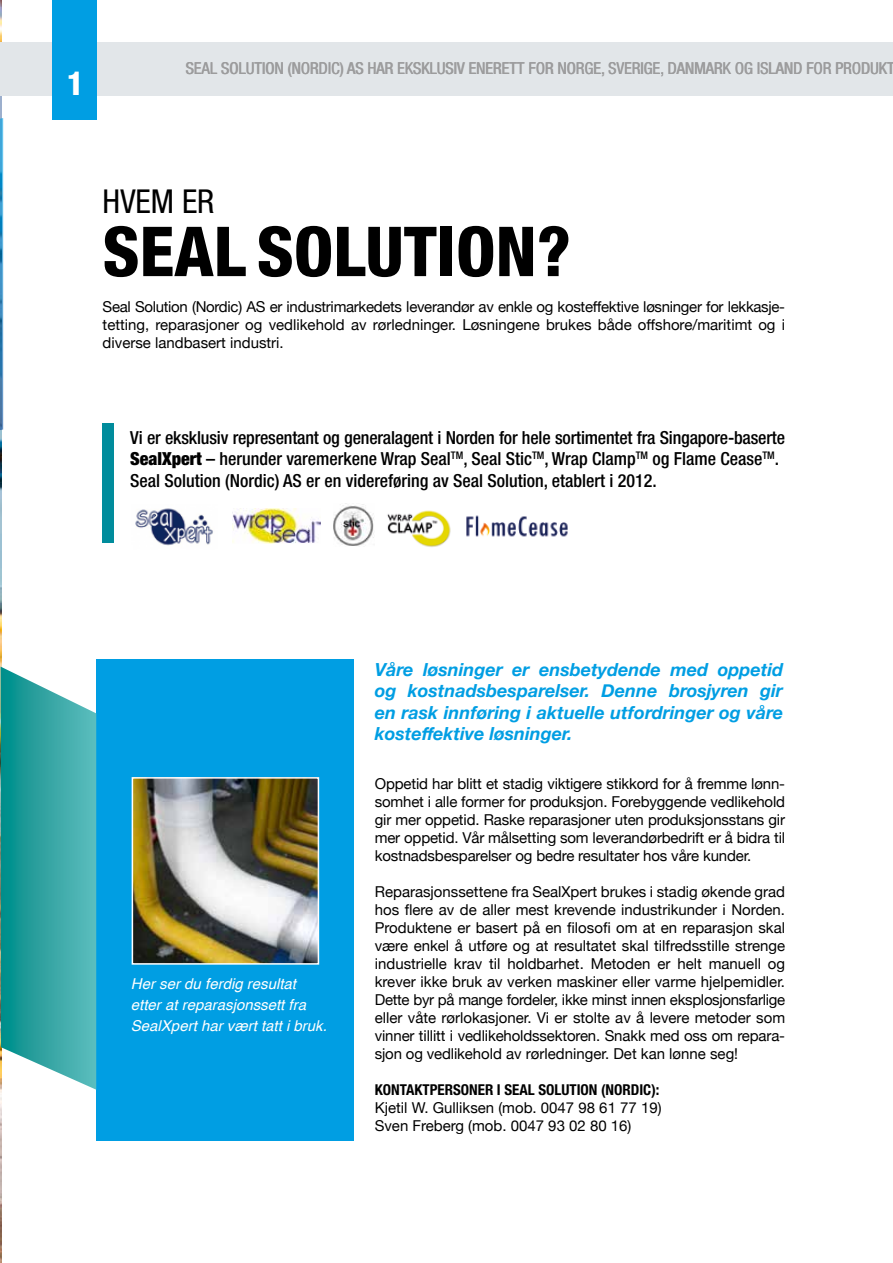
<style>
.page{position:relative;width:893px;height:1263px;background:#fff}
.page>*{position:absolute;margin:0;border:0;box-sizing:border-box;transform-origin:0 0}
.t1{font:800 condensed 69px "Helvetica Neue";color:#000}
.t2{font:condensed 33px "Helvetica Neue";color:#000}
.t3{font:800 condensed 33px "Helvetica Neue";color:#fff}
.t4{font:500 condensed 18px/21.6px "Helvetica Neue";color:#000}
.t5{font:italic 700 18px/21.6px "Helvetica Neue";color:#009ee3;text-align:justify}
.t6{font:condensed 16.5px "Helvetica Neue";color:#9c9c9d}
.t7{font:15px/18px "Helvetica Neue";color:#000;text-align:justify}
.t8{font:italic 15px/21px "Helvetica";color:#fff}
.t9{font:700 condensed 15px "Helvetica Neue";color:#000}
.s1{font-weight:900}
</style>
<div class="page">
<img style="left:0;top:0;width:1px;height:1263px">
<svg style="left:0;top:118px;width:3px;height:399px"></svg>
<hr style="left:0;top:43px;width:1px;height:53px;background:#e2e6e9">
<div style="left:1px;top:43px;width:892px;height:53px;background:#e2e6e9"></div>
<div style="left:53px;top:0;width:44px;height:119px;background:#009ee3"></div>
<div style="left:96px;top:659px;width:257px;height:482px;background:#009ee3"></div>
<svg style="left:1px;top:666px;width:95px;height:424px;background:#45adab"></svg>
<div style="left:102px;top:424px;width:11px;height:119px;background:#008c9c"></div>
<img style="left:333px;top:504px;width:41px;height:42px">
<img style="left:135px;top:508px;width:78px;height:38px">
<img style="left:233px;top:508px;width:88px;height:35px">
<img style="left:387px;top:510px;width:64px;height:37px">
<img style="left:466px;top:515px;width:102px;height:22px">
<img style="left:135px;top:780px;width:181px;height:182px">
<div style="left:132px;top:777px;width:187px;height:188px;border:2px solid #fff"></div>
<h2 class="t3" style="left:67px;top:63px;width:19px">1</h2>
<p class="t6" style="left:186px;top:58px;width:710px">SEAL SOLUTION (NORDIC) AS HAR EKSKLUSIV ENERETT FOR NORGE, SVERIGE, DANMARK OG ISLAND FOR PRODUKT</p>
<h2 class="t2" style="left:103px;top:182px;width:113px">HVEM ER</h2>
<h1 class="t1" style="left:103px;top:209px;width:470px">SEAL SOLUTION?</h1>
<p class="t7" style="left:103px;top:298px;width:684px">Seal Solution (Nordic) AS er industrimarkedets leverandør av enkle og kosteffektive løsninger for lekkasje&shy;tetting, reparasjoner og vedlikehold av rørledninger. Løsningene brukes både offshore/maritimt og i diverse landbasert industri.</p>
<p class="t4" style="left:130px;top:426px;width:656px">Vi er eksklusiv representant og generalagent i Norden for hele sortimentet fra Singapore-baserte<br><span class="s1">SealXpert</span> – herunder varemerkene Wrap Seal<sup>TM</sup>, Seal Stic<sup>TM</sup>, Wrap Clamp<sup>TM</sup> og Flame Cease<sup>TM</sup>.<br>Seal Solution (Nordic) AS er en videreføring av Seal Solution, etablert i 2012.</p>
<p class="t8" style="left:131px;top:973px;width:197px">Her ser du ferdig resultat etter at reparasjonssett fra<br>SealXpert har vært tatt i bruk.</p>
<p class="t5" style="left:375px;top:659px;width:410px">Våre løsninger er ensbetydende med oppetid og kostnadsbesparelser. Denne brosjyren gir en rask innføring i aktuelle utfordringer og våre kosteffektive løsninger.</p>
<p class="t7" style="left:375px;top:776px;width:412px">Oppetid har blitt et stadig viktigere stikkord for å fremme lønn&shy;somhet i alle former for produksjon. Forebyggende vedlikehold gir mer oppetid. Raske reparasjoner uten produksjonsstans gir mer oppetid. Vår målsetting som leverandørbedrift er å bidra til kostnadsbesparelser og bedre resultater hos våre kunder.</p>
<p class="t7" style="left:375px;top:884px;width:412px">Reparasjonssettene fra SealXpert brukes i stadig økende grad hos flere av de aller mest krevende industrikunder i Norden.<br>Produktene er basert på en filosofi om at en reparasjon skal være enkel å utføre og at resultatet skal tilfredsstille strenge industrielle krav til holdbarhet. Metoden er helt manuell og krever ikke bruk av verken maskiner eller varme hjelpemidler.<br>Dette byr på mange fordeler, ikke minst innen eksplosjonsfarlige eller våte rørlokasjoner. Vi er stolte av å levere metoder som vinner tillitt i vedlikeholdssektoren. Snakk med oss om repara&shy;sjon og vedlikehold av rørledninger. Det kan lønne seg!</p>
<p class="t9" style="left:375px;top:1081px;width:286px">KONTAKTPERSONER I SEAL SOLUTION (NORDIC):</p>
<p class="t7" style="left:375px;top:1100px;width:288px">Kjetil W. Gulliksen (mob. 0047 98 61 77 19)<br>Sven Freberg (mob. 0047 93 02 80 16)</p>
</div>
